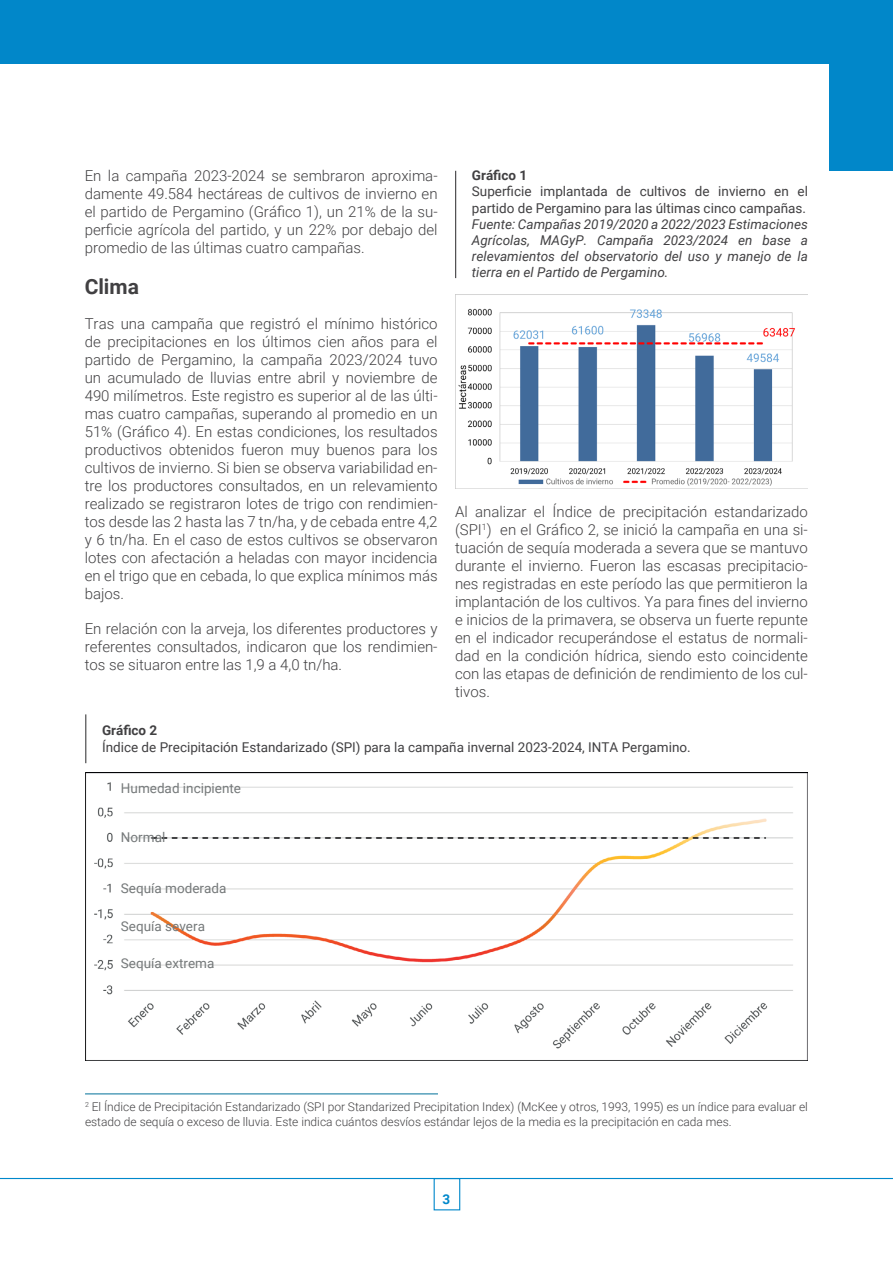
<style>
.page{position:relative;width:893px;height:1263px;background:#fff}
.page>*{position:absolute;margin:0;border:0;box-sizing:border-box;transform-origin:0 0}
.t1{font:700 21px "Roboto";color:#414042}
.t2{font:300 15px/18px "Roboto";color:#414042;text-align:justify}
.t3{font:13.5px/16.2px "Roboto";color:#414042}
.t4{font:italic 13.5px/16.2px "Roboto";color:#414042;text-align:justify}
.t5{font:13.5px "Roboto";color:#75797a}
.t6{font:700 13.5px "Roboto";color:#414042}
.t7{font:700 13.5px "Roboto";color:#0088cb}
.t8{font:300 12px/15px "Roboto";color:#414042}
</style>
<div class="page">
<hr style="left:0;top:1178px;width:893px;height:1px;background:#0088cb">
<div style="left:434px;top:1178px;width:26px;height:32px;border:1px solid #0088cb"></div>
<div style="left:829px;top:2px;width:64px;height:168px;background:#0187c9"></div>
<div style="left:0;top:0;width:893px;height:64px;background:#0187c9"></div>
<img style="left:85px;top:772px;width:723px;height:288px">
<hr style="left:85px;top:1093px;width:353px;height:1px;background:#007199">
<hr style="left:85px;top:714px;width:1px;height:49px;background:#414042">
<img style="left:455px;top:294px;width:353px;height:194px">
<hr style="left:455px;top:171px;width:1px;height:107px;background:#414042">
<p class="t2" style="left:85px;top:166px;width:354px">En la campaña 2023-2024 se sembraron aproxima&shy;damente 49.584 hectáreas de cultivos de invierno en el partido de Pergamino (Gráfico 1), un 21% de la su&shy;perficie agrícola del partido, y un 22% por debajo del promedio de las últimas cuatro campañas.</p>
<h1 class="t1" style="left:85px;top:272px;width:56px">Clima</h1>
<p class="t2" style="left:85px;top:314px;width:354px">Tras una campaña que registró el mínimo histórico de precipitaciones en los últimos cien años para el partido de Pergamino, la campaña 2023/2024 tuvo un acumulado de lluvias entre abril y noviembre de 490 milímetros. Este registro es superior al de las últi&shy;mas cuatro campañas, superando al promedio en un 51% (Gráfico 4). En estas condiciones, los resultados productivos obtenidos fueron muy buenos para los cultivos de invierno. Si bien se observa variabilidad en&shy;tre los productores consultados, en un relevamiento realizado se registraron lotes de trigo con rendimien&shy;tos desde las 2 hasta las 7 tn/ha, y de cebada entre 4,2 y 6 tn/ha. En el caso de estos cultivos se observaron lotes con afectación a heladas con mayor incidencia en el trigo que en cebada, lo que explica mínimos más bajos.</p>
<p class="t2" style="left:85px;top:619px;width:354px">En relación con la arveja, los diferentes productores y referentes consultados, indicaron que los rendimien&shy;tos se situaron entre las 1,9 a 4,0 tn/ha.</p>
<p class="t6" style="left:472px;top:166px;width:57px">Gráfico 1</p>
<p class="t3" style="left:472px;top:183px;width:338px">Superficie implantada de cultivos de invierno en el partido de Pergamino para las últimas cinco campañas.</p>
<p class="t4" style="left:472px;top:215px;width:338px">Fuente: Campañas 2019/2020 a 2022/2023 Estimaciones Agrícolas, MAGyP. Campaña 2023/2024 en base a relevamientos del observatorio del uso y manejo de la tierra en el Partido de Pergamino.</p>
<p class="t2" style="left:455px;top:502px;width:354px">Al analizar el Índice de precipitación estandarizado (SPI<sup>1</sup>) en el Gráfico 2, se inició la campaña en una si&shy;tuación de sequía moderada a severa que se mantuvo durante el invierno. Fueron las escasas precipitacio&shy;nes registradas en este período las que permitieron la implantación de los cultivos. Ya para fines del invierno e inicios de la primavera, se observa un fuerte repunte en el indicador recuperándose el estatus de normali&shy;dad en la condición hídrica, siendo esto coincidente con las etapas de definición de rendimiento de los cul&shy;tivos.</p>
<p class="t6" style="left:102px;top:721px;width:57px">Gráfico 2</p>
<p class="t3" style="left:102px;top:738px;width:590px">Índice de Precipitación Estandarizado (SPI) para la campaña invernal 2023-2024, INTA Pergamino.</p>
<p class="t5" style="left:121px;top:778px;width:122px">Humedad incipiente</p>
<p class="t5" style="left:121px;top:828px;width:46px">Normal</p>
<p class="t5" style="left:121px;top:879px;width:107px">Sequía moderada</p>
<p class="t5" style="left:121px;top:916px;width:86px">Sequía severa</p>
<p class="t5" style="left:121px;top:954px;width:95px">Sequía extrema</p>
<p class="t8" style="left:85px;top:1099px;width:724px"><sup>2</sup> El Índice de Precipitación Estandarizado (SPI por Standarized Precipitation Index) (McKee y otros, 1993, 1995) es un índice para evaluar el estado de sequía o exceso de lluvia. Este indica cuántos desvíos estándar lejos de la media es la precipitación en cada mes.</p>
<p class="t7" style="left:443px;top:1190px;width:9px">3</p>
</div>
